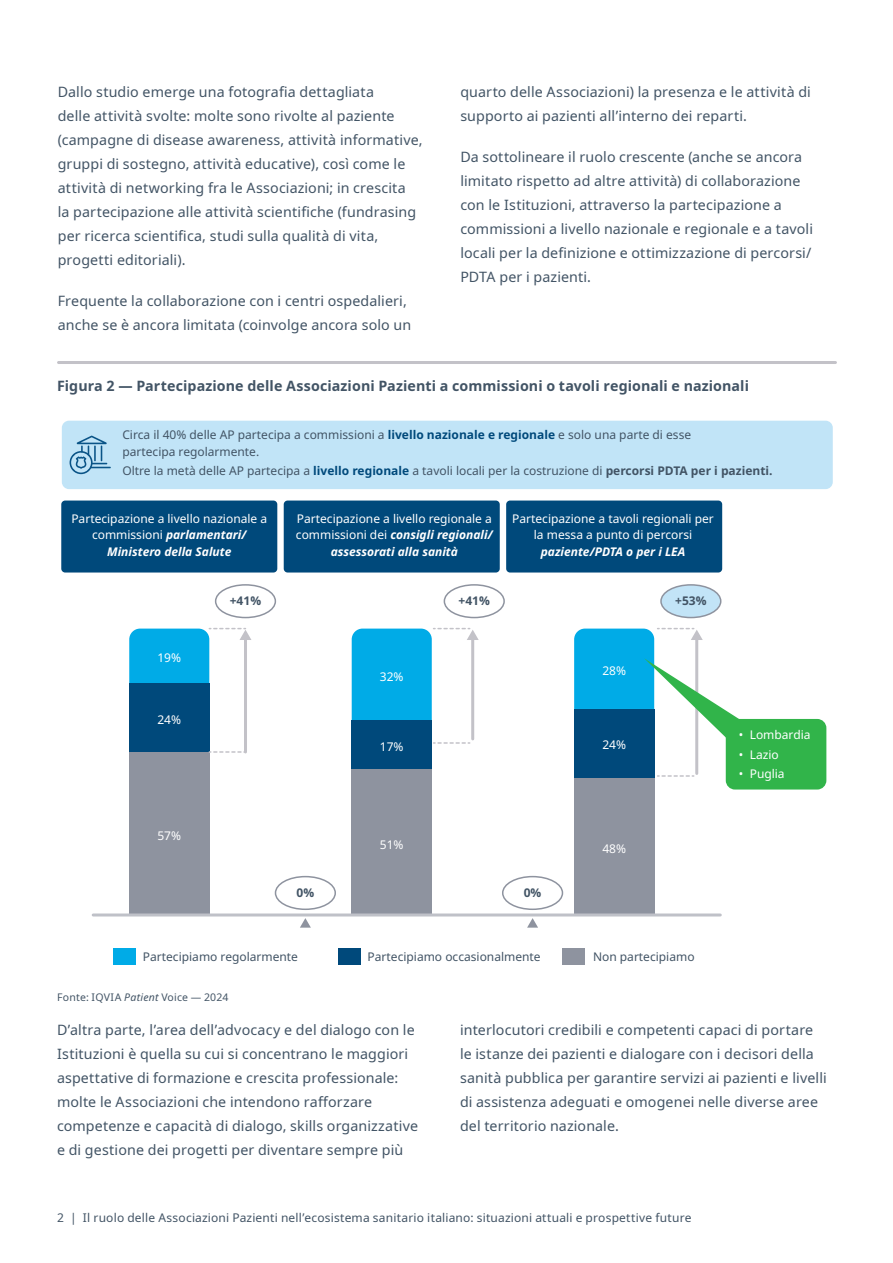
<style>
.page{position:relative;width:893px;height:1263px;background:#fff}
.page>*{position:absolute;margin:0;border:0;box-sizing:border-box;transform-origin:0 0}
.Body_copy_-_Space{font:14.25px/24px "Noto Sans";letter-spacing:.01em;color:#425465}
.Figure_title{font:700 14.25px "Noto Sans";letter-spacing:.005em;color:#425465}
.t1{font:12px/16.5px "Noto Sans";color:#425465}
.t2{font:12px/16.5px "Noto Sans";color:#fff;text-align:center}
.t3{font:700 12px "Noto Sans";color:#425465}
.Source_Notes{font:10.5px "Noto Sans";letter-spacing:.02em;color:#425465}
.s1{font-weight:700;color:#00497b}
.s2{font-weight:700}
.s3{font-weight:700;font-style:italic}
.s4{font-style:italic}
</style>
<div class="page">
<hr style="left:65px;top:361px;width:770px;height:3px;background:#c3c2c8">
<div style="left:726px;top:719px;width:100px;height:70px;background:#31b44a;border-radius:9px"></div>
<div style="left:215px;top:584px;width:61px;height:34px;border:2px solid #8e939f;border-radius:50%"></div>
<div style="left:444px;top:584px;width:61px;height:34px;border:2px solid #8e939f;border-radius:50%"></div>
<div style="left:661px;top:585px;width:60px;height:32px;background:#c2e4f7;border-radius:50%"></div>
<div style="left:660px;top:584px;width:61px;height:34px;border:2px solid #8e939f;border-radius:50%"></div>
<div style="left:62px;top:421px;width:771px;height:68px;background:#c1e4f7;border-radius:7px"></div>
<div style="left:61px;top:500px;width:216px;height:72px;background:#00497b;border-radius:4px"></div>
<div style="left:284px;top:500px;width:216px;height:72px;background:#00497b;border-radius:4px"></div>
<div style="left:506px;top:500px;width:216px;height:72px;background:#00497b;border-radius:4px"></div>
<div style="left:275px;top:876px;width:61px;height:34px;border:2px solid #8e939f;border-radius:50%"></div>
<div style="left:502px;top:876px;width:61px;height:34px;border:2px solid #8e939f;border-radius:50%"></div>
<svg style="left:70px;top:436px;width:41px;height:38px"></svg>
<div style="left:129px;top:752px;width:80px;height:163px;background:#8e939f"></div>
<div style="left:129px;top:683px;width:80px;height:69px;background:#00497b"></div>
<div style="left:113px;top:948px;width:23px;height:17px;background:#00abe7"></div>
<div style="left:338px;top:948px;width:23px;height:17px;background:#00497b"></div>
<div style="left:562px;top:948px;width:23px;height:17px;background:#8e939f"></div>
<div style="left:352px;top:769px;width:80px;height:146px;background:#8e939f"></div>
<div style="left:352px;top:720px;width:80px;height:49px;background:#00497b"></div>
<div style="left:574px;top:778px;width:80px;height:137px;background:#8e939f"></div>
<div style="left:574px;top:709px;width:80px;height:69px;background:#00497b"></div>
<hr style="left:93px;top:913px;width:627px;height:3px;background:#bfc1c8">
<svg style="left:209px;top:751px;width:36px;height:2px"></svg>
<hr style="left:244px;top:638px;width:3px;height:114px;background:#c3c2c8">
<svg style="left:129px;top:628px;width:122px;height:55px"></svg>
<svg style="left:434px;top:742px;width:36px;height:2px"></svg>
<hr style="left:471px;top:638px;width:3px;height:101px;background:#c3c2c8">
<svg style="left:352px;top:628px;width:127px;height:92px"></svg>
<svg style="left:658px;top:775px;width:36px;height:2px"></svg>
<hr style="left:695px;top:638px;width:3px;height:135px;background:#c3c2c8">
<svg style="left:300px;top:918px;width:11px;height:10px"></svg>
<svg style="left:527px;top:918px;width:11px;height:10px"></svg>
<svg style="left:574px;top:628px;width:167px;height:114px"></svg>
<p class="Body_copy_-_Space" style="left:58px;top:80px;width:366px">Dallo studio emerge una fotografia dettagliata<br>delle attività svolte: molte sono rivolte al paziente (campagne di disease awareness, attività informative, gruppi di sostegno, attività educative), così come le attività di networking fra le Associazioni; in crescita<br>la partecipazione alle attività scientifiche (fundrasing per ricerca scientifica, studi sulla qualità di vita, progetti editoriali).</p>
<p class="Body_copy_-_Space" style="left:58px;top:289px;width:355px">Frequente la collaborazione con i centri ospedalieri, anche se è ancora limitata (coinvolge ancora solo un</p>
<p class="Body_copy_-_Space" style="left:460px;top:80px;width:352px">quarto delle Associazioni) la presenza e le attività di supporto ai pazienti all’interno dei reparti.</p>
<p class="Body_copy_-_Space" style="left:460px;top:145px;width:354px">Da sottolineare il ruolo crescente (anche se ancora limitato rispetto ad altre attività) di collaborazione con le Istituzioni, attraverso la partecipazione a commissioni a livello nazionale e regionale e a tavoli locali per la definizione e ottimizzazione di percorsi/ PDTA per i pazienti.</p>
<p class="Figure_title" style="left:57px;top:376px;width:693px">Figura 2 — Partecipazione delle Associazioni Pazienti a commissioni o tavoli regionali e nazionali</p>
<p class="t1" style="left:122px;top:427px;width:570px">Circa il 40% delle AP partecipa a commissioni a <span class="s1">livello nazionale e regionale</span> e solo una parte di esse partecipa regolarmente.</p>
<p class="t1" style="left:122px;top:463px;width:652px">Oltre la metà delle AP partecipa a <span class="s1">livello regionale</span> a tavoli locali per la costruzione di <span class="s2">percorsi PDTA per i pazienti.</span></p>
<p class="t2" style="left:71px;top:510px;width:197px">Partecipazione a livello nazionale a commissioni <span class="s3">parlamentari/<br>Ministero della Salute</span></p>
<p class="t2" style="left:296px;top:510px;width:198px">Partecipazione a livello regionale a commissioni dei <span class="s3">consigli regionali/ assessorati alla sanità</span></p>
<p class="t2" style="left:512px;top:510px;width:203px">Partecipazione a tavoli regionali per la messa a punto di percorsi <span class="s3">paziente/PDTA o per i LEA</span></p>
<p class="t3" style="left:230px;top:592px;width:33px">+41%</p>
<p class="t3" style="left:459px;top:592px;width:33px">+41%</p>
<p class="t3" style="left:675px;top:592px;width:33px">+53%</p>
<p class="t2" style="left:157px;top:650px;width:25px">19%</p>
<p class="t2" style="left:157px;top:711px;width:25px">24%</p>
<p class="t2" style="left:157px;top:828px;width:25px">57%</p>
<p class="t2" style="left:380px;top:668px;width:25px">32%</p>
<p class="t2" style="left:602px;top:663px;width:25px">28%</p>
<p class="t2" style="left:380px;top:739px;width:25px">17%</p>
<p class="t2" style="left:602px;top:737px;width:25px">24%</p>
<p class="t2" style="left:380px;top:836px;width:25px">51%</p>
<p class="t2" style="left:602px;top:840px;width:25px">48%</p>
<p class="t3" style="left:297px;top:884px;width:19px">0%</p>
<p class="t3" style="left:524px;top:884px;width:19px">0%</p>
<p class="t1" style="left:143px;top:948px;width:157px">Partecipiamo regolarmente</p>
<p class="t1" style="left:368px;top:948px;width:175px">Partecipiamo occasionalmente</p>
<p class="t1" style="left:593px;top:948px;width:103px">Non partecipiamo</p>
<p class="Source_Notes" style="left:57px;top:990px;width:173px">Fonte: IQVIA <span class="s4">Patient</span> Voice — 2024</p>
<p class="t2" style="left:739px;top:727px;width:73px">• Lombardia</p>
<p class="t2" style="left:739px;top:746px;width:41px">• Lazio</p>
<p class="t2" style="left:739px;top:766px;width:47px">• Puglia</p>
<p class="Body_copy_-_Space" style="left:57px;top:1018px;width:363px">D’altra parte, l’area dell’advocacy e del dialogo con le Istituzioni è quella su cui si concentrano le maggiori aspettative di formazione e crescita professionale: molte le Associazioni che intendono rafforzare competenze e capacità di dialogo, skills organizzative e di gestione dei progetti per diventare sempre più</p>
<p class="Body_copy_-_Space" style="left:460px;top:1018px;width:368px">interlocutori credibili e competenti capaci di portare le istanze dei pazienti e dialogare con i decisori della sanità pubblica per garantire servizi ai pazienti e livelli di assistenza adeguati e omogenei nelle diverse aree del territorio nazionale.</p>
<p class="t1" style="left:57px;top:1210px;width:636px">2 | Il ruolo delle Associazioni Pazienti nell’ecosistema sanitario italiano: situazioni attuali e prospettive future</p>
</div>
